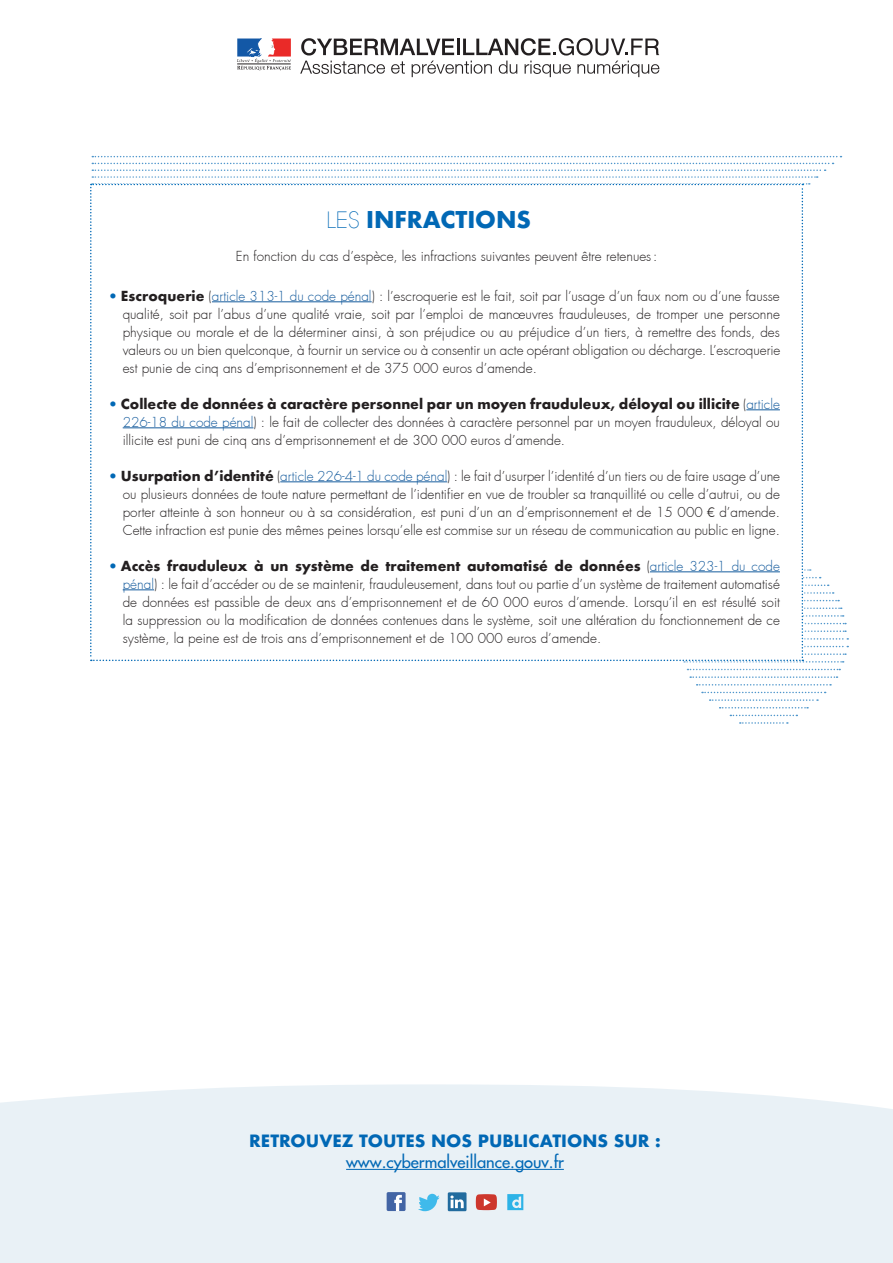
<style>
.page{position:relative;width:893px;height:1263px;background:#fff}
.page>*{position:absolute;margin:0;border:0;box-sizing:border-box;transform-origin:0 0}
.t1{font:700 22.5px "Futura";color:#0168b5}
.t2{font:700 16.5px "Futura";color:#0168b5}
.t3{font:500 16.5px "Futura Std";color:#0168b5}
.t4{font:300 13.5px/18px "Futura";color:#231f20;text-align:justify}
.s1{font-family:"Avant Garde LT";font-weight:200}
.s2{font-family:"Futura Std";font-weight:500;color:#0168b5}
.s3{font-weight:700}
.s4{color:#175d9e}
.s5{font-family:"Futura BT"}
</style>
<div class="page">
<svg style="left:92px;top:156px;width:749px;height:1px"></svg>
<svg style="left:824px;top:669px;width:16px;height:1px"></svg>
<svg style="left:824px;top:676px;width:13px;height:2px"></svg>
<svg style="left:697px;top:684px;width:134px;height:1px"></svg>
<svg style="left:702px;top:692px;width:124px;height:1px"></svg>
<svg style="left:710px;top:699px;width:108px;height:2px"></svg>
<svg style="left:720px;top:707px;width:88px;height:1px"></svg>
<svg style="left:730px;top:715px;width:67px;height:1px"></svg>
<svg style="left:740px;top:722px;width:48px;height:2px"></svg>
<svg style="left:90px;top:163px;width:758px;height:500px"></svg>
<hr style="left:212px;top:301px;width:160px;height:1px;background:#175d9e">
<hr style="left:746px;top:409px;width:34px;height:1px;background:#175d9e">
<hr style="left:123px;top:427px;width:130px;height:1px;background:#175d9e">
<hr style="left:280px;top:481px;width:167px;height:1px;background:#175d9e">
<hr style="left:650px;top:571px;width:130px;height:1px;background:#175d9e">
<hr style="left:123px;top:589px;width:31px;height:1px;background:#175d9e">
<svg style="left:237px;top:38px;width:54px;height:32px"></svg>
<svg style="left:300px;top:38px;width:359px;height:39px"></svg>
<div style="left:0;top:1084px;width:893px;height:179px;background:#e9f1f6"></div>
<hr style="left:346px;top:1169px;width:218px;height:1px;background:#0168b5">
<div style="left:387px;top:1192px;width:19px;height:19px;background:#4365a5;border-radius:2px"></div>
<svg style="left:394px;top:1195px;width:8px;height:16px"></svg>
<svg style="left:418px;top:1194px;width:22px;height:17px"></svg>
<div style="left:448px;top:1192px;width:18px;height:19px;background:#216b9e"></div>
<svg style="left:450px;top:1195px;width:14px;height:13px"></svg>
<svg style="left:476px;top:1194px;width:21px;height:16px"></svg>
<svg style="left:507px;top:1194px;width:16px;height:16px"></svg>
<p class="t1" style="left:326px;top:204px;width:206px"><span class="s1">LES</span> INFRACTIONS</p>
<p class="t4" style="left:236px;top:247px;width:423px">En fonction du cas d’espèce, les infractions suivantes peuvent être retenues:</p>
<p class="t4" style="left:123px;top:287px;width:659px;text-indent:-14px"><span class="s2">•</span> <span class="s3">Escroquerie</span> (<span class="s4">article 313-1 du code pénal</span>) : l’escroquerie est le fait, soit par l’usage d’un faux nom ou d’une fausse qualité, soit par l’abus d’une qualité vraie, soit par l’emploi de manœuvres frauduleuses, de tromper une personne physique ou morale et de la déterminer ainsi, à son préjudice ou au préjudice d’un tiers, à remettre des fonds, des valeurs ou un bien quelconque, à fournir un service ou à consentir un acte opérant obligation ou décharge. L’escroquerie est punie de cinq ans d’emprisonnement et de 375 000 euros d’amende.</p>
<p class="t4" style="left:123px;top:395px;width:659px;text-indent:-14px"><span class="s2">•</span> <span class="s3">Collecte de données à caractère personnel par un moyen frauduleux, déloyal ou illicite</span> (<span class="s4">article 226-18 du code pénal</span>) : le fait de collecter des données à caractère personnel par un moyen frauduleux, déloyal ou illicite est puni de cinq ans d’emprisonnement et de 300 000 euros d’amende.</p>
<p class="t4" style="left:123px;top:467px;width:659px;text-indent:-14px"><span class="s2">•</span> <span class="s3">Usurpation d’identité</span> (<span class="s4">article 226-4-1 du code pénal</span>) : le fait d’usurper l’identité d’un tiers ou de faire usage d’une ou plusieurs données de toute nature permettant de l’identifier en vue de troubler sa tranquillité ou celle d’autrui, ou de porter atteinte à son honneur ou à sa considération, est puni d’un an d’emprisonnement et de 15 000 <span class="s5">€</span> d’amende.<br>Cette infraction est punie des mêmes peines lorsqu’elle est commise sur un réseau de communication au public en ligne.</p>
<p class="t4" style="left:123px;top:557px;width:659px;text-indent:-14px"><span class="s2">•</span> <span class="s3">Accès frauduleux à un système de traitement automatisé de données</span> (<span class="s4">article 323-1 du code pénal</span>) : le fait d’accéder ou de se maintenir, frauduleusement, dans tout ou partie d’un système de traitement automatisé de données est passible de deux ans d’emprisonnement et de 60 000 euros d’amende. Lorsqu’il en est résulté soit la suppression ou la modification de données contenues dans le système, soit une altération du fonctionnement de ce système, la peine est de trois ans d’emprisonnement et de 100 000 euros d’amende.</p>
<p class="t2" style="left:249px;top:1129px;width:413px">RETROUVEZ TOUTES NOS PUBLICATIONS SUR :</p>
<p class="t3" style="left:346px;top:1152px;width:219px">www.cybermalveillance.gouv.fr</p>
</div>
